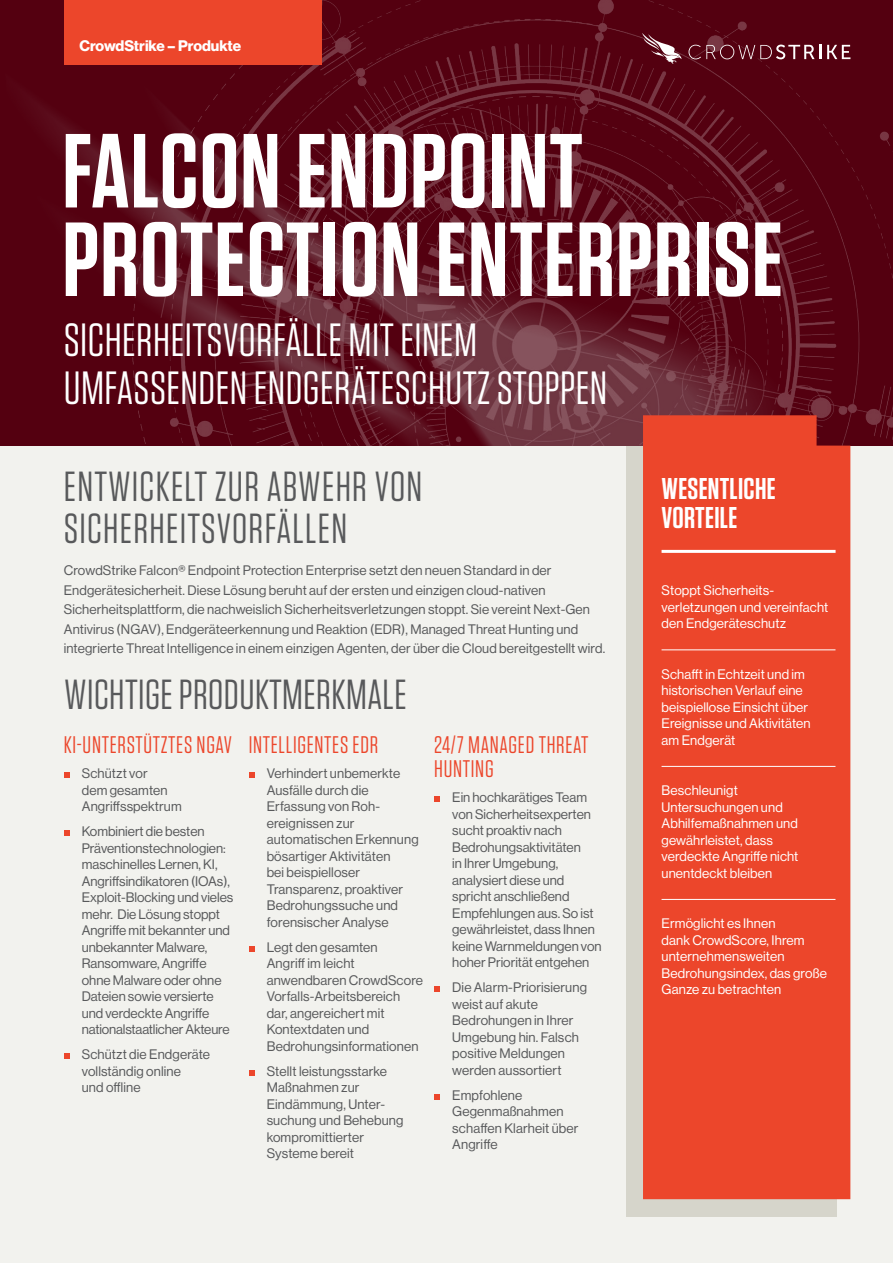
<style>
.page{position:relative;width:893px;height:1263px;background:#f2f2ee}
.page>*{position:absolute;margin:0;border:0;box-sizing:border-box;transform-origin:0 0}
.t1{font:600 105px/88.5px "Tungsten";letter-spacing:.01em;color:#fff}
.t2{font:46.5px/48px "Tungsten";letter-spacing:.01em;color:#fff}
.t3{font:42px/42px "Tungsten";letter-spacing:.025em;color:#58595b}
.t4{font:600 30px/28.5px "Tungsten";letter-spacing:.01em;color:#fff}
.t5{font:24px/24px "Tungsten";letter-spacing:.03em;color:#ec462b}
.t6{font:700 15px "Haas Grot Disp 75";color:#fff}
.t7{font:13.5px/16.5px "Haas Grot Disp 55 Roman";letter-spacing:.01em;color:#58595b}
.t8{font:13.5px/16.5px "Haas Grot Disp 55 Roman";letter-spacing:.01em;color:#fff}
</style>
<div class="page">
<img style="left:0;top:0;width:893px;height:446px">
<div style="left:64px;top:0;width:258px;height:65px;background:#ec462b"></div>
<svg style="left:642px;top:33px;width:40px;height:31px"></svg>
<svg style="left:688px;top:45px;width:133px;height:14px;background:#783642"></svg>
<svg style="left:827px;top:45px;width:23px;height:14px"></svg>
<div style="left:626px;top:446px;width:211px;height:770px;background:#d6d5cb"></div>
<div style="left:643px;top:415px;width:207px;height:784px;background:#ec462b"></div>
<hr style="left:662px;top:649px;width:173px;height:1px;background:#fff">
<hr style="left:662px;top:766px;width:173px;height:1px;background:#fff">
<hr style="left:662px;top:899px;width:173px;height:1px;background:#fff">
<svg style="left:64px;top:772px;width:6px;height:6px"></svg>
<svg style="left:64px;top:830px;width:6px;height:6px"></svg>
<svg style="left:64px;top:1053px;width:6px;height:6px"></svg>
<svg style="left:249px;top:772px;width:6px;height:6px"></svg>
<svg style="left:249px;top:946px;width:6px;height:6px"></svg>
<svg style="left:249px;top:1070px;width:6px;height:6px"></svg>
<svg style="left:434px;top:796px;width:6px;height:6px"></svg>
<svg style="left:434px;top:986px;width:6px;height:6px"></svg>
<svg style="left:434px;top:1094px;width:6px;height:6px"></svg>
<hr style="left:662px;top:550px;width:174px;height:3px;background:#fff">
<p class="t6" style="left:80px;top:36px;width:163px">CrowdStrike – Produkte</p>
<h1 class="t1" style="left:62px;top:129px;width:722px">FALCON ENDPOINT<br>PROTECTION ENTERPRISE</h1>
<h2 class="t2" style="left:64px;top:317px;width:545px">SICHERHEITSVORFÄLLE MIT EINEM<br>UMFASSENDEN ENDGERÄTESCHUTZ STOPPEN</h2>
<h3 class="t3" style="left:64px;top:466px;width:360px">ENTWICKELT ZUR ABWEHR VON<br>SICHERHEITSVORFÄLLEN</h3>
<p class="t7" style="left:64px;top:561px;width:543px;line-height:19.5px">CrowdStrike Falcon® Endpoint Protection Enterprise setzt den neuen Standard in der Endgerätesicherheit. Diese Lösung beruht auf der ersten und einzigen cloud-nativen Sicherheitsplattform, die nachweislich Sicherheitsverletzungen stoppt. Sie vereint Next-Gen Antivirus (NGAV), Endgeräteerkennung und Reaktion (EDR), Managed Threat Hunting und integrierte Threat Intelligence in einem einzigen Agenten, der über die Cloud bereitgestellt wird.</p>
<h3 class="t3" style="left:64px;top:674px;width:344px">WICHTIGE PRODUKTMERKMALE</h3>
<h3 class="t5" style="left:64px;top:733px;width:170px">KI-UNTERSTÜTZTES NGAV</h3>
<p class="t7" style="left:82px;top:765px;width:101px">Schützt vor<br>dem gesamten<br>Angriffsspektrum</p>
<p class="t7" style="left:82px;top:823px;width:153px">Kombiniert die besten<br>Präventionstechnologien: maschinelles Lernen, KI,<br>Angriffsindikatoren (IOAs),<br>Exploit-Blocking und vieles mehr. Die Lösung stoppt<br>Angriffe mit bekannter und unbekannter Malware,<br>Ransomware, Angriffe ohne Malware oder ohne<br>Dateien sowie versierte und verdeckte Angriffe nationalstaatlicher Akteure</p>
<p class="t7" style="left:82px;top:1046px;width:130px">Schützt die Endgeräte vollständig online<br>und offline</p>
<h3 class="t5" style="left:434px;top:733px;width:156px">24/7 MANAGED THREAT<br>HUNTING</h3>
<p class="t7" style="left:452px;top:789px;width:151px">Ein hochkarätiges Team von Sicherheitsexperten sucht proaktiv nach<br>Bedrohungsaktivitäten<br>in Ihrer Umgebung, analysiert diese und spricht anschließend<br>Empfehlungen aus. So ist gewährleistet, dass Ihnen keine Warnmeldungen von hoher Priorität entgehen</p>
<p class="t7" style="left:452px;top:979px;width:136px">Die Alarm-Priorisierung weist auf akute<br>Bedrohungen in Ihrer<br>Umgebung hin. Falsch positive Meldungen werden aussortiert</p>
<p class="t7" style="left:452px;top:1087px;width:128px">Empfohlene<br>Gegenmaßnahmen schaffen Klarheit über<br>Angriffe</p>
<h3 class="t5" style="left:249px;top:733px;width:131px">INTELLIGENTES EDR</h3>
<p class="t7" style="left:267px;top:765px;width:153px">Verhindert unbemerkte<br>Ausfälle durch die<br>Erfassung von Roh&shy;ereignissen zur automatischen Erkennung bösartiger Aktivitäten<br>bei beispielloser<br>Transparenz, proaktiver<br>Bedrohungssuche und forensischer Analyse</p>
<p class="t7" style="left:267px;top:939px;width:158px">Legt den gesamten<br>Angriff im leicht anwendbaren CrowdScore<br>Vorfalls-Arbeitsbereich dar, angereichert mit<br>Kontextdaten und<br>Bedrohungsinformationen</p>
<p class="t7" style="left:267px;top:1063px;width:138px">Stellt leistungsstarke<br>Maßnahmen zur<br>Eindämmung, Unter&shy;suchung und Behebung kompromittierter<br>Systeme bereit</p>
<h3 class="t4" style="left:662px;top:475px;width:116px">WESENTLICHE<br>VORTEILE</h3>
<p class="t8" style="left:662px;top:582px;width:168px">Stoppt Sicherheits&shy;verletzungen und vereinfacht den Endgeräteschutz</p>
<p class="t8" style="left:662px;top:666px;width:151px">Schafft in Echtzeit und im historischen Verlauf eine beispiellose Einsicht über<br>Ereignisse und Aktivitäten am Endgerät</p>
<p class="t8" style="left:662px;top:782px;width:138px">Beschleunigt<br>Untersuchungen und<br>Abhilfemaßnahmen und gewährleistet, dass verdeckte Angriffe nicht unentdeckt bleiben</p>
<p class="t8" style="left:662px;top:915px;width:167px">Ermöglicht es Ihnen<br>dank CrowdScore, Ihrem unternehmensweiten<br>Bedrohungsindex, das große<br>Ganze zu betrachten</p>
</div>
